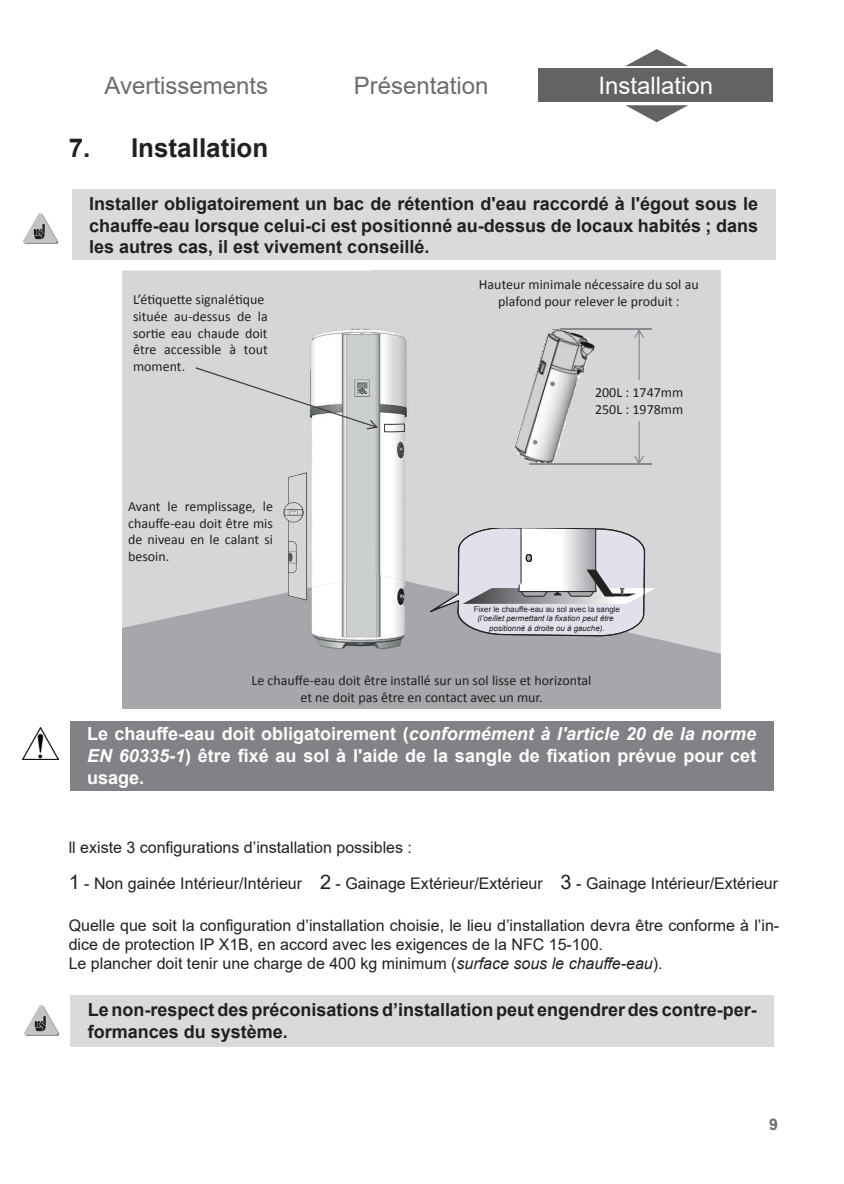
<style>
.page{position:relative;width:844px;height:1184px;background:#fff}
.page>*{position:absolute;margin:0;border:0;box-sizing:border-box;transform-origin:0 0}
.t1{font:700 26px "Arial";color:#231f20}
.t2{font:24px "Arial";color:#6c6d70}
.t3{font:24px "Arial";color:#fff}
.t4{font:700 18px/21.6px "Arial";color:#231f20;text-align:justify}
.t5{font:700 18px/21.6px "Arial";color:#fff;text-align:justify}
.t6{font:16px/19px "Arial";color:#231f20}
.t7{font:700 16px "Arial";color:#6c6d70}
.t8{font:14px/16.8px "Calibri";color:#231f20;text-align:center}
.t9{font:italic 8px/9.6px "Arial";color:#231f20;text-align:center}
.t10{font:8px "Arial";color:#231f20}
.s1{font-style:italic}
.s2{font-size:20px}
</style>
<div class="page">
<svg style="left:625px;top:49px;width:63px;height:17px"></svg>
<svg style="left:625px;top:105px;width:63px;height:17px"></svg>
<div style="left:538px;top:69px;width:235px;height:33px;background:#636366"></div>
<div style="left:72px;top:190px;width:703px;height:70px;background:#d9dadc"></div>
<img style="left:23px;top:213px;width:35px;height:31px">
<img style="left:22px;top:728px;width:36px;height:32px">
<div style="left:70px;top:721px;width:703px;height:69px;background:#808285"></div>
<div style="left:373px;top:270px;width:348px;height:304px;background:#d5d6d8"></div>
<div style="left:123px;top:270px;width:250px;height:304px;background:#d5d6d8"></div>
<svg style="left:123px;top:574px;width:598px;height:94px;fill:#a6a7ab"></svg>
<div style="left:123px;top:668px;width:598px;height:41px;background:#a6a7ab"></div>
<svg style="left:634px;top:330px;width:10px;height:134px"></svg>
<div style="left:586px;top:380px;width:106px;height:41px;background:#d5d6d8"></div>
<svg style="left:427px;top:521px;width:228px;height:115px"></svg>
<div style="left:473px;top:499px;width:141px;height:29px;background:#d5d6d8"></div>
<img style="left:512px;top:326px;width:84px;height:143px">
<hr style="left:548px;top:329px;width:103px;height:1px;background:#87898c">
<div style="left:561px;top:437px;width:17px;height:26px;background:#d5d6d8"></div>
<div style="left:565px;top:425px;width:16px;height:26px;background:#d5d6d8"></div>
<div style="left:562px;top:434px;width:17px;height:5px;background:#d5d6d8"></div>
<div style="left:560px;top:442px;width:16px;height:5px;background:#d5d6d8"></div>
<div style="left:557px;top:447px;width:17px;height:16px;background:#d5d6d8"></div>
<div style="left:554px;top:459px;width:17px;height:5px;background:#d5d6d8"></div>
<div style="left:555px;top:455px;width:17px;height:5px;background:#d5d6d8"></div>
<div style="left:566px;top:421px;width:16px;height:5px;background:#d5d6d8"></div>
<div style="left:563px;top:430px;width:17px;height:5px;background:#d5d6d8"></div>
<div style="left:547px;top:465px;width:16px;height:5px;background:#d5d6d8"></div>
<div style="left:510px;top:451px;width:7px;height:9px;background:#d5d6d8"></div>
<div style="left:516px;top:456px;width:7px;height:10px;background:#d5d6d8"></div>
<div style="left:512px;top:454px;width:7px;height:10px;background:#d5d6d8"></div>
<div style="left:567px;top:416px;width:7px;height:10px;background:#d5d6d8"></div>
<div style="left:568px;top:410px;width:7px;height:9px;background:#d5d6d8"></div>
<div style="left:570px;top:405px;width:7px;height:9px;background:#d5d6d8"></div>
<div style="left:571px;top:403px;width:7px;height:9px;background:#d5d6d8"></div>
<div style="left:572px;top:401px;width:12px;height:9px;background:#d5d6d8"></div>
<div style="left:572px;top:398px;width:13px;height:9px;background:#d5d6d8"></div>
<div style="left:573px;top:394px;width:13px;height:10px;background:#d5d6d8"></div>
<div style="left:574px;top:390px;width:13px;height:9px;background:#d5d6d8"></div>
<div style="left:576px;top:384px;width:13px;height:10px;background:#d5d6d8"></div>
<div style="left:577px;top:378px;width:13px;height:9px;background:#d5d6d8"></div>
<div style="left:580px;top:373px;width:13px;height:10px;background:#d5d6d8"></div>
<div style="left:584px;top:366px;width:13px;height:10px;background:#d5d6d8"></div>
<div style="left:586px;top:363px;width:12px;height:10px;background:#d5d6d8"></div>
<div style="left:587px;top:357px;width:13px;height:9px;background:#d5d6d8"></div>
<div style="left:589px;top:354px;width:12px;height:10px;background:#d5d6d8"></div>
<div style="left:592px;top:352px;width:13px;height:10px;background:#d5d6d8"></div>
<div style="left:589px;top:333px;width:13px;height:9px;background:#d5d6d8"></div>
<div style="left:592px;top:335px;width:13px;height:9px;background:#d5d6d8"></div>
<div style="left:547px;top:319px;width:12px;height:10px;background:#d5d6d8"></div>
<svg style="left:546px;top:330px;width:5px;height:3px"></svg>
<svg style="left:584px;top:335px;width:5px;height:3px"></svg>
<img style="left:373px;top:324px;width:46px;height:250px">
<img style="left:299px;top:324px;width:74px;height:250px">
<img style="left:299px;top:574px;width:120px;height:81px">
<svg style="left:283px;top:472px;width:24px;height:128px"></svg>
<svg style="left:384px;top:423px;width:21px;height:9px"></svg>
<hr style="left:528px;top:464px;width:123px;height:1px;background:#87898c">
<svg style="left:195px;top:367px;width:183px;height:62px"></svg>
<img style="left:24px;top:1005px;width:35px;height:31px">
<div style="left:71px;top:995px;width:703px;height:51px;background:#d9dadc"></div>
<h2 class="t2" style="left:105px;top:69px;width:165px">Avertissements</h2>
<h2 class="t2" style="left:354px;top:69px;width:136px">Présentation</h2>
<h2 class="t3" style="left:598px;top:69px;width:116px">Installation</h2>
<h1 class="t1" style="left:69px;top:130px;width:201px">7. Installation</h1>
<p class="t4" style="left:89px;top:193px;width:670px">Installer obligatoirement un bac de rétention d'eau raccordé à l'égout sous le chauffe-eau lorsque celui-ci est positionné au-dessus de locaux habités ; dans les autres cas, il est vivement conseillé.</p>
<p class="t8" style="left:133px;top:291px;width:136px;text-align:left">L’étiquette signalétique située au-dessus de la sortie eau chaude doit être accessible à tout moment.</p>
<p class="t8" style="left:128px;top:498px;width:146px;text-align:justify">Avant le remplissage, le chauffe-eau doit être mis de niveau en le calant si besoin.</p>
<p class="t8" style="left:479px;top:276px;width:221px">Hauteur minimale nécessaire du sol au plafond pour relever le produit :</p>
<p class="t8" style="left:595px;top:384px;width:90px;text-align:left">200L : 1747mm<br>250L : 1978mm</p>
<p class="t10" style="left:473px;top:604px;width:148px">Fixer le chauffe-eau au sol avec la sangle</p>
<p class="t9" style="left:477px;top:614px;width:138px">(l’oeillet permettant la fixation peut être positionné à droite ou à gauche).</p>
<p class="t8" style="left:252px;top:672px;width:341px">Le chauffe-eau doit être installé sur un sol lisse et horizontal et ne doit pas être en contact avec un mur.</p>
<p class="t5" style="left:87px;top:723px;width:670px">Le chauffe-eau doit obligatoirement (<span class="s1">conformément à l'article 20 de la norme EN 60335-1</span>) être fixé au sol à l'aide de la sangle de fixation prévue pour cet usage.</p>
<p class="t6" style="left:69px;top:838px;width:345px">ll existe 3 configurations d’installation possibles :</p>
<p class="t6" style="left:69px;top:874px;width:711px"><span class="s2">1</span> - Non gainée Intérieur/Intérieur <span class="s2">2</span> - Gainage Extérieur/Extérieur <span class="s2">3</span> - Gainage Intérieur/Extérieur</p>
<p class="t6" style="left:69px;top:915px;width:712px">Quelle que soit la configuration d’installation choisie, le lieu d’installation devra être conforme à l’in&shy;dice de protection IP X1B, en accord avec les exigences de la NFC 15-100.<br>Le plancher doit tenir une charge de 400 kg minimum (<span class="s1">surface sous le chauffe-eau</span>).</p>
<p class="t4" style="left:88px;top:999px;width:670px">Le non-respect des préconisations d’installation peut engendrer des contre-per&shy;formances du système.</p>
<p class="t7" style="left:769px;top:1113px;width:10px">9</p>
</div>
